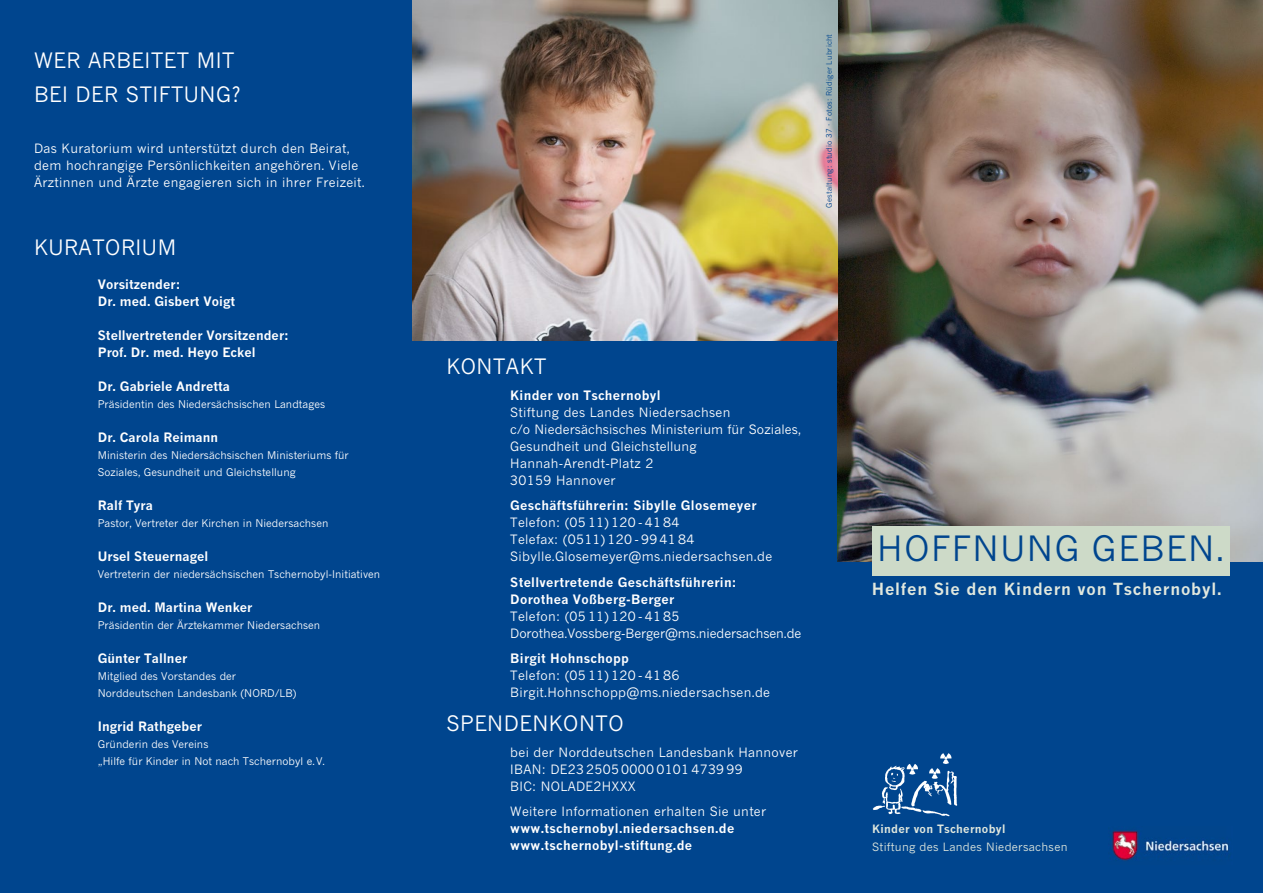
<style>
.page{position:relative;width:1263px;height:893px;background:#fff}
.page>*{position:absolute;margin:0;border:0;box-sizing:border-box;transform-origin:0 0}
.t1{font:34.5px "News Gothic";letter-spacing:.045em;color:#00458e}
.t2{font:21px/34px "News Gothic";letter-spacing:.025em;color:#fff}
.t3{font:700 16.35px "News Gothic";letter-spacing:.05em;color:#e1e8de}
.t4{font:12.75px/17px "News Gothic";letter-spacing:.025em;color:#fff}
.t5{font:700 12.75px/17px "News Gothic";letter-spacing:.005em;color:#fff}
.t6{font:700 12.75px/17px "News Gothic";letter-spacing:.025em;color:#fff}
.t7{font:12.75px/17px "News Gothic";letter-spacing:-.005em;color:#fff}
.t8{font:11.25px "News Gothic";letter-spacing:.025em;color:#e1e8de}
.t9{font:700 11.25px "News Gothic";letter-spacing:.025em;color:#e1e8de}
.t10{font:10.5px/17px "News Gothic";letter-spacing:.005em;color:#fff}
.t11{font:7.5px "News Gothic";letter-spacing:.025em;color:#00458e}
</style>
<div class="page">
<div style="left:0;top:0;width:842px;height:893px;background:#00458e"></div>
<div style="left:838px;top:468px;width:425px;height:425px;background:#00458e"></div>
<img style="left:838px;top:0;width:425px;height:561px">
<div style="left:872px;top:526px;width:357px;height:49px;background:#cddac8"></div>
<img style="left:872px;top:753px;width:86px;height:64px">
<img style="left:1112px;top:830px;width:117px;height:31px">
<img style="left:412px;top:0;width:426px;height:340px">
<h2 class="t2" style="left:34px;top:43px;width:208px">WER ARBEITET MIT<br>BEI DER STIFTUNG?</h2>
<p class="t4" style="left:34px;top:140px;width:332px">Das Kuratorium wird unterstützt durch den Beirat, dem hochrangige Persönlichkeiten angehören. Viele<br>Ärztinnen und Ärzte engagieren sich in ihrer Freizeit.</p>
<h2 class="t2" style="left:34px;top:230px;width:144px">KURATORIUM</h2>
<p class="t5" style="left:98px;top:276px;width:139px">Vorsitzender:<br>Dr. med. Gisbert Voigt</p>
<p class="t5" style="left:98px;top:327px;width:193px">Stellvertretender Vorsitzender:<br>Prof. Dr. med. Heyo Eckel</p>
<p class="t5" style="left:98px;top:378px;width:134px">Dr. Gabriele Andretta</p>
<p class="t10" style="left:98px;top:396px;width:229px">Präsidentin des Niedersächsischen Landtages</p>
<p class="t5" style="left:98px;top:429px;width:122px">Dr. Carola Reimann</p>
<p class="t10" style="left:98px;top:447px;width:252px">Ministerin des Niedersächsischen Ministeriums für<br>Soziales, Gesundheit und Gleichstellung</p>
<p class="t5" style="left:98px;top:497px;width:57px">Ralf Tyra</p>
<p class="t10" style="left:98px;top:515px;width:232px">Pastor, Vertreter der Kirchen in Niedersachsen</p>
<p class="t5" style="left:98px;top:548px;width:112px">Ursel Steuernagel</p>
<p class="t10" style="left:98px;top:566px;width:284px">Vertreterin der niedersächsischen Tschernobyl-Initiativen</p>
<p class="t5" style="left:98px;top:599px;width:156px">Dr. med. Martina Wenker</p>
<p class="t10" style="left:98px;top:617px;width:224px">Präsidentin der Ärztekammer Niedersachsen</p>
<p class="t5" style="left:98px;top:650px;width:91px">Günter Tallner</p>
<p class="t10" style="left:98px;top:668px;width:200px">Mitglied des Vorstandes der<br>Norddeutschen Landesbank (NORD/LB)</p>
<p class="t5" style="left:98px;top:718px;width:106px">Ingrid Rathgeber</p>
<p class="t10" style="left:98px;top:736px;width:229px">Gründerin des Vereins<br>„Hilfe für Kinder in Not nach Tschernobyl e.V.</p>
<p class="t11" style="left:825px;top:208px;width:175px;rotate:-90deg">Gestaltung: studio 37 · Fotos: Rüdiger Lubricht</p>
<h2 class="t2" style="left:446px;top:349px;width:101px">KONTAKT</h2>
<p class="t6" style="left:510px;top:386px;width:152px">Kinder von Tschernobyl</p>
<p class="t4" style="left:510px;top:403px;width:292px">Stiftung des Landes Niedersachsen<br>c/o Niedersächsisches Ministerium für Soziales,<br>Gesundheit und Gleichstellung<br>Hannah-Arendt-Platz 2<br>30159 Hannover</p>
<p class="t6" style="left:510px;top:497px;width:248px">Geschäftsführerin: Sibylle Glosemeyer</p>
<p class="t4" style="left:510px;top:514px;width:263px">Telefon: (05 11) 120 - 41 84<br>Telefax: (0511) 120 - 99 41 84<br>Sibylle.Glosemeyer@ms.niedersachsen.de</p>
<p class="t6" style="left:510px;top:573px;width:228px">Stellvertretende Geschäftsführerin:<br>Dorothea Voßberg-Berger</p>
<p class="t7" style="left:510px;top:607px;width:293px">Telefon: (05 11) 120 - 41 85<br>Dorothea.Vossberg-Berger@ms.niedersachsen.de</p>
<p class="t6" style="left:510px;top:650px;width:120px">Birgit Hohnschopp</p>
<p class="t4" style="left:510px;top:667px;width:261px">Telefon: (05 11) 120 - 41 86<br>Birgit.Hohnschopp@ms.niedersachsen.de</p>
<h2 class="t2" style="left:446px;top:706px;width:179px">SPENDENKONTO</h2>
<p class="t4" style="left:510px;top:744px;width:289px">bei der Norddeutschen Landesbank Hannover<br>IBAN: DE23 2505 0000 0101 4739 99<br>BIC: NOLADE2HXXX</p>
<p class="t4" style="left:510px;top:803px;width:257px">Weitere Informationen erhalten Sie unter</p>
<p class="t6" style="left:510px;top:820px;width:226px">www.tschernobyl.niedersachsen.de www.tschernobyl-stiftung.de</p>
<h1 class="t1" style="left:877px;top:528px;width:348px">HOFFNUNG GEBEN.</h1>
<p class="t3" style="left:872px;top:579px;width:351px">Helfen Sie den Kindern von Tschernobyl.</p>
<p class="t9" style="left:872px;top:822px;width:135px">Kinder von Tschernobyl</p>
<p class="t8" style="left:872px;top:839px;width:197px">Stiftung des Landes Niedersachsen</p>
</div>
